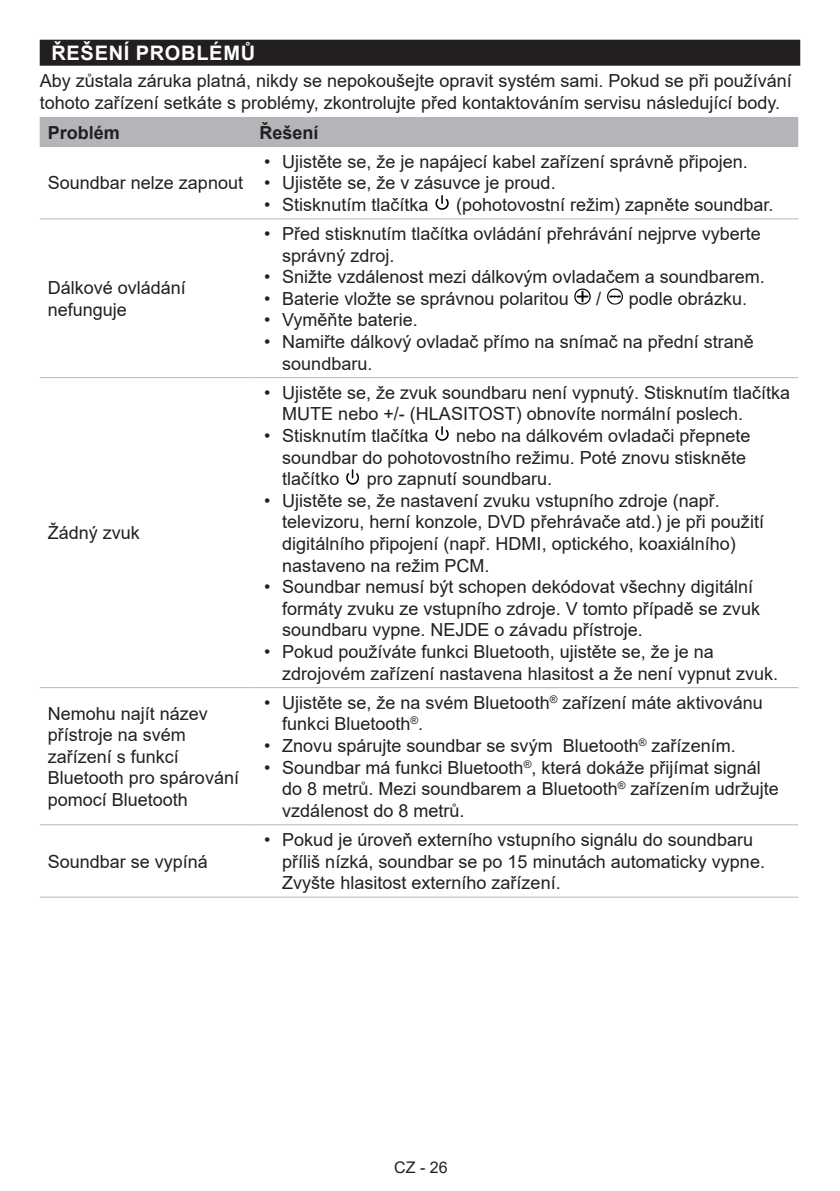
<style>
.page{position:relative;width:840px;height:1191px;background:#fff}
.page>*{position:absolute;margin:0;border:0;box-sizing:border-box;transform-origin:0 0}
.t1{font:700 20px "Arial";letter-spacing:.035em;color:#fff}
.t2{font:18px/21.6px "Arial";color:#231f20}
.t3{font:700 18px "Arial";color:#231f20}
.t4{font:16px "Arial";color:#231f20}
</style>
<div class="page">
<div style="left:40px;top:40px;width:759px;height:26px;background:#231f20"></div>
<div style="left:40px;top:118px;width:757px;height:28px;background:#b4b5b8"></div>
<hr style="left:40px;top:117px;width:211px;height:1px;background:#b4b5b8">
<hr style="left:251px;top:117px;width:546px;height:1px;background:#b4b5b8">
<hr style="left:40px;top:146px;width:211px;height:1px;background:#b4b5b8">
<hr style="left:251px;top:146px;width:546px;height:1px;background:#b4b5b8">
<hr style="left:40px;top:218px;width:211px;height:1px;background:#b4b5b8">
<hr style="left:251px;top:218px;width:546px;height:1px;background:#b4b5b8">
<hr style="left:40px;top:377px;width:211px;height:1px;background:#b4b5b8">
<hr style="left:251px;top:377px;width:546px;height:1px;background:#b4b5b8">
<hr style="left:40px;top:687px;width:211px;height:1px;background:#b4b5b8">
<hr style="left:251px;top:687px;width:546px;height:1px;background:#b4b5b8">
<hr style="left:40px;top:824px;width:211px;height:1px;background:#b4b5b8">
<hr style="left:251px;top:824px;width:546px;height:1px;background:#b4b5b8">
<hr style="left:40px;top:896px;width:211px;height:1px;background:#b4b5b8">
<hr style="left:251px;top:896px;width:546px;height:1px;background:#b4b5b8">
<img style="left:435px;top:195px;width:14px;height:15px">
<img style="left:574px;top:288px;width:17px;height:17px">
<img style="left:607px;top:288px;width:16px;height:17px">
<img style="left:435px;top:426px;width:14px;height:15px">
<img style="left:346px;top:469px;width:13px;height:16px">
<p class="t1" style="left:51px;top:39px;width:205px">ŘEŠENÍ PROBLÉMŮ</p>
<p class="t2" style="left:40px;top:70px;width:753px">Aby zůstala záruka platná, nikdy se nepokoušejte opravit systém sami. Pokud se při používání tohoto zařízení setkáte s problémy, zkontrolujte před kontaktováním servisu následující body.</p>
<p class="t3" style="left:48px;top:119px;width:74px">Problém</p>
<p class="t3" style="left:259px;top:119px;width:61px">Řešení</p>
<p class="t2" style="left:48px;top:172px;width:197px">Soundbar nelze zapnout</p>
<p class="t2" style="left:264px;top:150px;width:485px">• Ujistěte se, že je napájecí kabel zařízení správně připojen.</p>
<p class="t2" style="left:264px;top:172px;width:293px">• Ujistěte se, že v zásuvce je proud.</p>
<p class="t2" style="left:264px;top:194px;width:166px">• Stisknutím tlačítka</p>
<p class="t2" style="left:456px;top:194px;width:319px">(pohotovostní režim) zapněte soundbar.</p>
<p class="t2" style="left:48px;top:277px;width:140px">Dálkové ovládání nefunguje</p>
<p class="t2" style="left:48px;top:522px;width:94px">Žádný zvuk</p>
<p class="t2" style="left:282px;top:223px;width:480px;text-indent:-18px">• Před stisknutím tlačítka ovládání přehrávání nejprve vyberte správný zdroj.</p>
<p class="t2" style="left:264px;top:266px;width:502px">• Snižte vzdálenost mezi dálkovým ovladačem a soundbarem.</p>
<p class="t2" style="left:264px;top:287px;width:306px">• Baterie vložte se správnou polaritou</p>
<p class="t2" style="left:596px;top:287px;width:7px">/</p>
<p class="t2" style="left:628px;top:287px;width:120px">podle obrázku.</p>
<p class="t2" style="left:264px;top:309px;width:155px">• Vyměňte baterie.</p>
<p class="t2" style="left:282px;top:331px;width:473px;text-indent:-18px">• Namiřte dálkový ovladač přímo na snímač na přední straně soundbaru.</p>
<p class="t2" style="left:282px;top:381px;width:509px;text-indent:-18px">• Ujistěte se, že zvuk soundbaru není vypnutý. Stisknutím tlačítka<br>MUTE nebo +/- (HLASITOST) obnovíte normální poslech.</p>
<p class="t2" style="left:264px;top:425px;width:166px">• Stisknutím tlačítka</p>
<p class="t2" style="left:282px;top:425px;width:469px;text-indent:174px">nebo na dálkovém ovladači přepnete soundbar do pohotovostního režimu. Poté znovu stiskněte tlačítko</p>
<p class="t2" style="left:366px;top:468px;width:187px">pro zapnutí soundbaru.</p>
<p class="t2" style="left:282px;top:489px;width:483px;text-indent:-18px">• Ujistěte se, že nastavení zvuku vstupního zdroje (např. televizoru, herní konzole, DVD přehrávače atd.) je při použití digitálního připojení (např. HDMI, optického, koaxiálního) nastaveno na režim PCM.</p>
<p class="t2" style="left:282px;top:576px;width:479px;text-indent:-18px">• Soundbar nemusí být schopen dekódovat všechny digitální formáty zvuku ze vstupního zdroje. V tomto případě se zvuk soundbaru vypne. NEJDE o závadu přístroje.</p>
<p class="t2" style="left:282px;top:641px;width:497px;text-indent:-18px">• Pokud používáte funkci Bluetooth, ujistěte se, že je na zdrojovém zařízení nastavena hlasitost a že není vypnut zvuk.</p>
<p class="t2" style="left:48px;top:702px;width:193px">Nemohu najít název přístroje na svém zařízení s funkcí<br>Bluetooth pro spárování pomocí Bluetooth</p>
<p class="t2" style="left:282px;top:691px;width:481px;text-indent:-18px">• Ujistěte se, že na svém Bluetooth<sup>®</sup> zařízení máte aktivovánu funkci Bluetooth<sup>®</sup>.</p>
<p class="t2" style="left:264px;top:734px;width:472px">• Znovu spárujte soundbar se svým Bluetooth<sup>®</sup> zařízením.</p>
<p class="t2" style="left:282px;top:756px;width:497px;text-indent:-18px">• Soundbar má funkci Bluetooth<sup>®</sup>, která dokáže přijímat signál do 8 metrů. Mezi soundbarem a Bluetooth<sup>®</sup> zařízením udržujte vzdálenost do 8 metrů.</p>
<p class="t2" style="left:48px;top:850px;width:162px">Soundbar se vypíná</p>
<p class="t2" style="left:282px;top:828px;width:484px;text-indent:-18px">• Pokud je úroveň externího vstupního signálu do soundbaru příliš nízká, soundbar se po 15 minutách automaticky vypne.<br>Zvyšte hlasitost externího zařízení.</p>
<p class="t4" style="left:394px;top:1156px;width:55px">CZ - 26</p>
</div>
